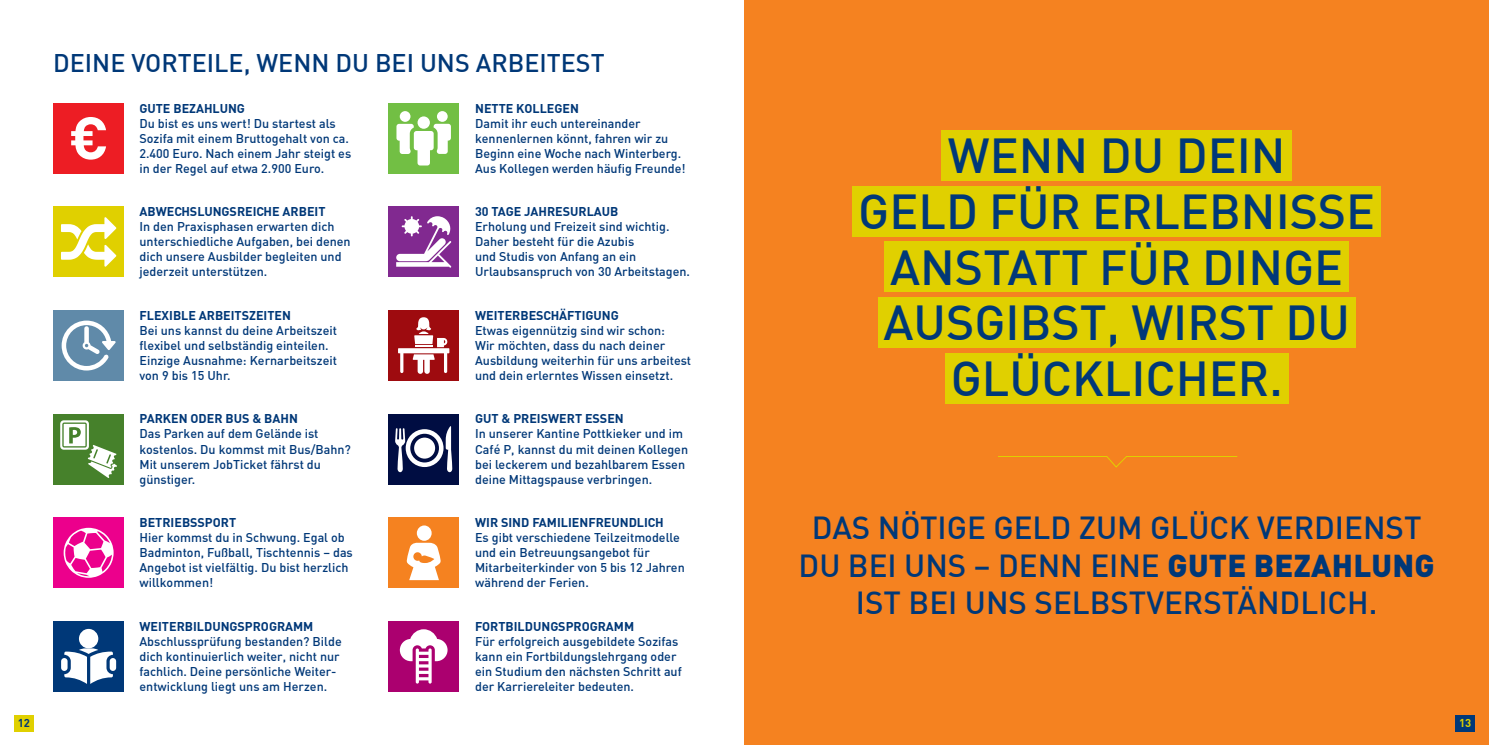
<style>
.page{position:relative;width:1489px;height:745px;background:#fff}
.page>*{position:absolute;margin:0;border:0;box-sizing:border-box;transform-origin:0 0}
.t1{font:500 48px/55.6px "DIN";color:#003878}
.t2{font:500 31.25px/37.5px "DIN";color:#003878;text-align:center}
.t3{font:500 25px "DIN";color:#003878}
.t4{font:500 12.5px/15px "DIN";color:#003878}
.t5{font:700 12.5px "DIN";color:#003878}
.t6{font:700 11.25px "DIN";color:#003878}
.t7{font:700 11.25px "DIN";color:#e0d000}
.s1{font-family:"DIN Pro DR Vp";font-weight:900}
</style>
<div class="page">
<div style="left:744px;top:0;width:744px;height:744px;background:#f58220"></div>
<div style="left:941px;top:130px;width:351px;height:50px;background:#e0d000"></div>
<div style="left:884px;top:242px;width:464px;height:50px;background:#e0d000"></div>
<div style="left:877px;top:297px;width:478px;height:50px;background:#e0d000"></div>
<div style="left:852px;top:186px;width:528px;height:50px;background:#e0d000"></div>
<svg style="left:998px;top:456px;width:239px;height:12px"></svg>
<div style="left:944px;top:353px;width:344px;height:50px;background:#e0d000"></div>
<div style="left:53px;top:103px;width:71px;height:71px;background:#ed1d24"></div>
<svg style="left:71px;top:117px;width:35px;height:42px"></svg>
<div style="left:388px;top:103px;width:71px;height:71px;background:#72bf44"></div>
<div style="left:400px;top:111px;width:10px;height:11px;background:#fff;border-radius:50%"></div>
<div style="left:437px;top:111px;width:10px;height:11px;background:#fff;border-radius:50%"></div>
<svg style="left:396px;top:124px;width:55px;height:41px"></svg>
<div style="left:417px;top:116px;width:13px;height:13px;background:#fff;border-radius:50%"></div>
<div style="left:53px;top:206px;width:71px;height:71px;background:#e0d000"></div>
<svg style="left:61px;top:217px;width:55px;height:49px"></svg>
<div style="left:388px;top:206px;width:71px;height:71px;background:#812990"></div>
<svg style="left:396px;top:216px;width:56px;height:51px"></svg>
<div style="left:53px;top:310px;width:71px;height:71px;background:#608aa9"></div>
<svg style="left:62px;top:320px;width:54px;height:50px"></svg>
<div style="left:388px;top:310px;width:71px;height:71px;background:#9e0b0f"></div>
<svg style="left:398px;top:317px;width:51px;height:56px"></svg>
<div style="left:53px;top:517px;width:71px;height:71px;background:#ec008c"></div>
<svg style="left:64px;top:527px;width:50px;height:50px"></svg>
<div style="left:388px;top:517px;width:71px;height:71px;background:#f58220"></div>
<div style="left:417px;top:525px;width:14px;height:15px;background:#fff;border-radius:50%"></div>
<svg style="left:406px;top:542px;width:35px;height:37px"></svg>
<div style="left:388px;top:620px;width:71px;height:71px;background:#ab006f"></div>
<svg style="left:400px;top:629px;width:47px;height:54px"></svg>
<div style="left:53px;top:413px;width:71px;height:71px;background:#46812b"></div>
<svg style="left:60px;top:420px;width:57px;height:58px"></svg>
<div style="left:388px;top:413px;width:71px;height:71px;background:#000d42"></div>
<svg style="left:395px;top:426px;width:57px;height:46px"></svg>
<div style="left:53px;top:620px;width:71px;height:71px;background:#003878"></div>
<div style="left:79px;top:628px;width:19px;height:20px;background:#fff;border-radius:50%"></div>
<div style="left:110px;top:657px;width:6px;height:13px;background:#fff;border-radius:3px"></div>
<div style="left:61px;top:657px;width:7px;height:13px;background:#fff;border-radius:3px"></div>
<svg style="left:64px;top:648px;width:49px;height:35px"></svg>
<div style="left:14px;top:714px;width:19px;height:17px;background:#e0d000"></div>
<div style="left:1455px;top:714px;width:19px;height:17px;background:#003878"></div>
<h3 class="t3" style="left:53px;top:47px;width:553px">DEINE VORTEILE, WENN DU BEI UNS ARBEITEST</h3>
<p class="t5" style="left:139px;top:100px;width:107px">GUTE BEZAHLUNG</p>
<p class="t4" style="left:139px;top:115px;width:213px">Du bist es uns wert! Du startest als Sozifa mit einem Bruttogehalt von ca.<br>2.400 Euro. Nach einem Jahr steigt es in der Regel auf etwa 2.900 Euro.</p>
<p class="t5" style="left:139px;top:203px;width:187px">ABWECHSLUNGSREICHE ARBEIT</p>
<p class="t4" style="left:139px;top:219px;width:213px">In den Praxisphasen erwarten dich unterschiedliche Aufgaben, bei denen dich unsere Ausbilder begleiten und jederzeit unterstützen.</p>
<p class="t5" style="left:139px;top:307px;width:153px">FLEXIBLE ARBEITSZEITEN</p>
<p class="t4" style="left:139px;top:322px;width:199px">Bei uns kannst du deine Arbeitszeit flexibel und selbständig einteilen.<br>Einzige Ausnahme: Kernarbeitszeit von 9 bis 15 Uhr.</p>
<p class="t5" style="left:139px;top:410px;width:160px">PARKEN ODER BUS &amp; BAHN</p>
<p class="t4" style="left:139px;top:426px;width:213px">Das Parken auf dem Gelände ist kostenlos. Du kommst mit Bus/Bahn?<br>Mit unserem JobTicket fährst du günstiger.</p>
<p class="t5" style="left:139px;top:514px;width:98px">BETRIEBSSPORT</p>
<p class="t4" style="left:139px;top:529px;width:215px">Hier kommst du in Schwung. Egal ob<br>Badminton, Fußball, Tischtennis – das<br>Angebot ist vielfältig. Du bist herzlich willkommen!</p>
<p class="t5" style="left:139px;top:617px;width:175px">WEITERBILDUNGSPROGRAMM</p>
<p class="t4" style="left:139px;top:633px;width:204px">Abschlussprüfung bestanden? Bilde dich kontinuierlich weiter, nicht nur fachlich. Deine persönliche Weiter&shy;entwicklung liegt uns am Herzen.</p>
<p class="t5" style="left:475px;top:100px;width:105px">NETTE KOLLEGEN</p>
<p class="t4" style="left:475px;top:115px;width:212px">Damit ihr euch untereinander kennenlernen könnt, fahren wir zu Beginn eine Woche nach Winterberg.<br>Aus Kollegen werden häufig Freunde!</p>
<p class="t5" style="left:475px;top:203px;width:145px">30 TAGE JAHRESURLAUB</p>
<p class="t4" style="left:475px;top:219px;width:216px">Erholung und Freizeit sind wichtig.<br>Daher besteht für die Azubis<br>und Studis von Anfang an ein<br>Urlaubsanspruch von 30 Arbeitstagen.</p>
<p class="t5" style="left:475px;top:307px;width:145px">WEITERBESCHÄFTIGUNG</p>
<p class="t4" style="left:475px;top:322px;width:217px">Etwas eigennützig sind wir schon:<br>Wir möchten, dass du nach deiner Ausbildung weiterhin für uns arbeitest und dein erlerntes Wissen einsetzt.</p>
<p class="t5" style="left:475px;top:410px;width:150px">GUT &amp; PREISWERT ESSEN</p>
<p class="t4" style="left:475px;top:426px;width:214px">In unserer Kantine Pottkieker und im Café P, kannst du mit deinen Kollegen bei leckerem und bezahlbarem Essen deine Mittagspause verbringen.</p>
<p class="t5" style="left:475px;top:514px;width:190px">WIR SIND FAMILIENFREUNDLICH</p>
<p class="t4" style="left:475px;top:529px;width:211px">Es gibt verschiedene Teilzeitmodelle und ein Betreuungsangebot für<br>Mitarbeiterkinder von 5 bis 12 Jahren während der Ferien.</p>
<p class="t5" style="left:475px;top:617px;width:161px">FORTBILDUNGSPROGRAMM</p>
<p class="t4" style="left:475px;top:633px;width:208px">Für erfolgreich ausgebildete Sozifas kann ein Fortbildungslehrgang oder ein Studium den nächsten Schritt auf der Karriereleiter bedeuten.</p>
<h1 class="t1" style="left:947px;top:126px;width:339px">WENN DU DEIN</h1>
<h1 class="t1" style="left:858px;top:182px;width:518px">GELD FÜR ERLEBNISSE</h1>
<h1 class="t1" style="left:883px;top:237px;width:468px">ANSTATT FÜR DINGE<br>AUSGIBST, WIRST DU</h1>
<h1 class="t1" style="left:950px;top:349px;width:333px">GLÜCKLICHER.</h1>
<h2 class="t2" style="left:798px;top:508px;width:637px">DAS NÖTIGE GELD ZUM GLÜCK VERDIENST<br>DU BEI UNS – DENN EINE <span class="s1">GUTE BEZAHLUNG<br></span>IST BEI UNS SELBSTVERSTÄNDLICH.</h2>
<p class="t6" style="left:18px;top:715px;width:14px">12</p>
<p class="t7" style="left:1458px;top:715px;width:14px">13</p>
</div>
